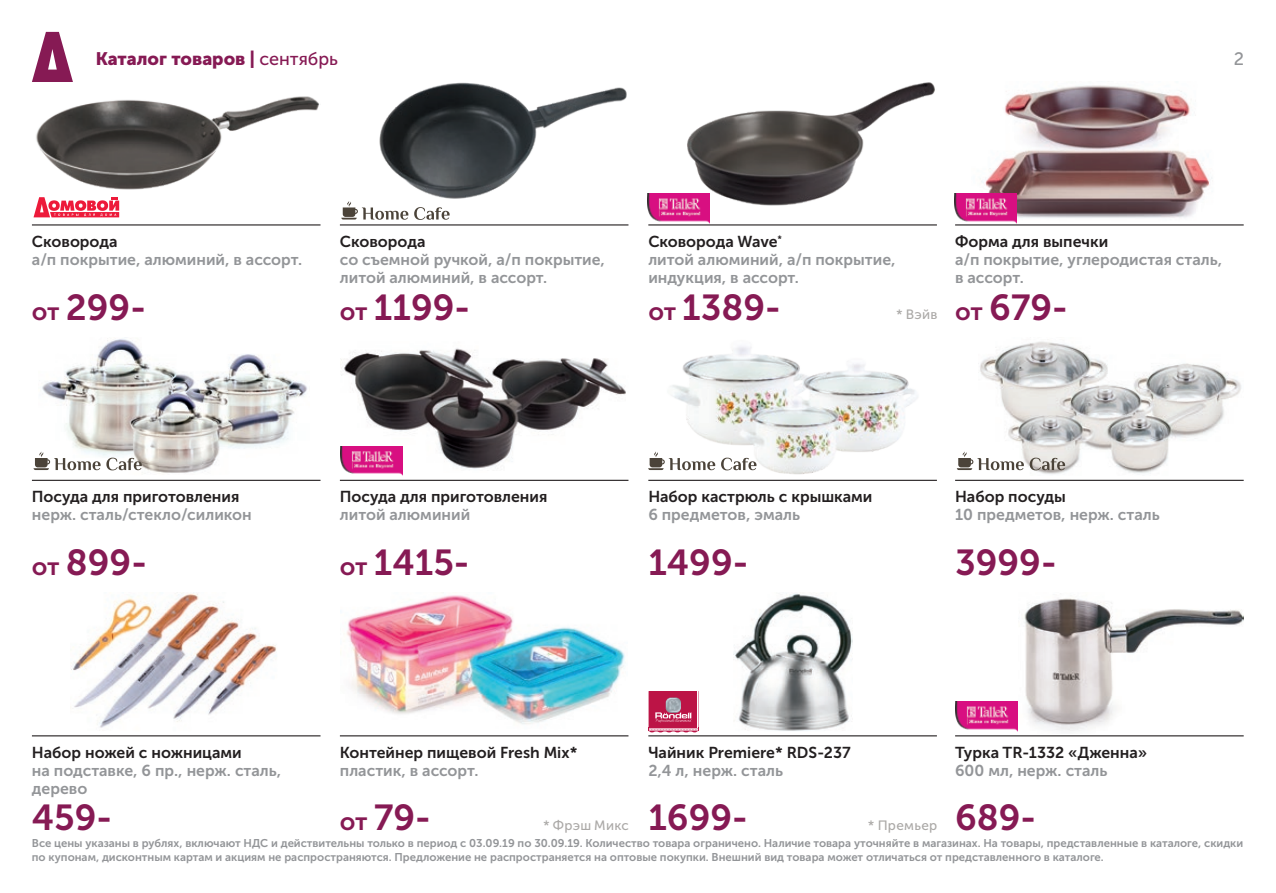
<style>
.page{position:relative;width:1276px;height:893px;background:#fff}
.page>*{position:absolute;margin:0;border:0;box-sizing:border-box;transform-origin:0 0}
.t1{font:36px "Museo Sans Cyrl 700";color:#861a54}
.t2{font:18px "Museo Sans Cyrl 900";color:#861a54}
.t3{font:18px "Museo Sans Cyrl 500";color:#939598}
.t4{font:15.75px/18px "Museo Sans Cyrl 700";color:#939598}
.t5{font:15.75px "Museo Sans Cyrl 700";color:#231f20}
.item_sub{font:13.5px "Museo Sans Cyrl 500";letter-spacing:.02em;color:#aba9a7}
.t6{font:11.25px/13.5px "Museo Sans Cyrl 700";color:#939598}
.s1{font-family:"Museo Sans Cyrl 500"}
.s2{font-size:24.75px}
</style>
<div class="page">
<svg style="left:32px;top:32px;width:41px;height:50px"></svg>
<img style="left:1024px;top:598px;width:219px;height:133px">
<img style="left:733px;top:593px;width:119px;height:138px">
<img style="left:71px;top:593px;width:206px;height:135px">
<img style="left:979px;top:341px;width:262px;height:133px">
<img style="left:38px;top:339px;width:269px;height:134px">
<img style="left:971px;top:85px;width:251px;height:141px">
<img style="left:685px;top:82px;width:250px;height:125px">
<img style="left:379px;top:82px;width:248px;height:117px">
<img style="left:36px;top:96px;width:283px;height:94px">
<hr style="left:955px;top:224px;width:288px;height:1px;background:#231f20">
<hr style="left:955px;top:480px;width:288px;height:1px;background:#231f20">
<hr style="left:955px;top:735px;width:288px;height:1px;background:#231f20">
<hr style="left:648px;top:224px;width:289px;height:1px;background:#231f20">
<img style="left:671px;top:346px;width:247px;height:129px">
<hr style="left:648px;top:480px;width:289px;height:1px;background:#231f20">
<hr style="left:648px;top:735px;width:289px;height:1px;background:#231f20">
<hr style="left:340px;top:224px;width:288px;height:1px;background:#231f20">
<img style="left:341px;top:348px;width:285px;height:124px">
<hr style="left:340px;top:480px;width:288px;height:1px;background:#231f20">
<img style="left:346px;top:595px;width:279px;height:129px">
<hr style="left:340px;top:735px;width:288px;height:1px;background:#231f20">
<hr style="left:32px;top:224px;width:288px;height:1px;background:#231f20">
<hr style="left:32px;top:480px;width:288px;height:1px;background:#231f20">
<hr style="left:32px;top:735px;width:288px;height:1px;background:#231f20">
<svg style="left:34px;top:197px;width:85px;height:20px"></svg>
<svg style="left:341px;top:201px;width:108px;height:19px"></svg>
<img style="left:647px;top:194px;width:62px;height:29px">
<img style="left:954px;top:194px;width:62px;height:30px">
<img style="left:340px;top:446px;width:62px;height:29px">
<img style="left:955px;top:702px;width:62px;height:29px">
<svg style="left:539px;top:735px;width:90px;height:2px"></svg>
<svg style="left:34px;top:452px;width:108px;height:18px"></svg>
<svg style="left:648px;top:452px;width:108px;height:18px"></svg>
<svg style="left:957px;top:452px;width:108px;height:18px"></svg>
<svg style="left:648px;top:691px;width:51px;height:41px;background:#c3466d"></svg>
<h2 class="t2" style="left:96px;top:49px;width:244px">Каталог товаров | <span class="s1">сентябрь</span></h2>
<h2 class="t3" style="left:1233px;top:49px;width:12px">2</h2>
<p class="t5" style="left:32px;top:233px;width:87px">Cковорода</p>
<p class="t4" style="left:32px;top:250px;width:272px">а/п покрытие, алюминий, в ассорт.</p>
<p class="t1" style="left:32px;top:287px;width:115px"><span class="s2">от</span> 299-</p>
<p class="t5" style="left:340px;top:233px;width:87px">Сковорода</p>
<p class="t4" style="left:340px;top:250px;width:267px">со съемной ручкой, а/п покрытие, литой алюминий, в ассорт.</p>
<p class="t1" style="left:340px;top:287px;width:132px"><span class="s2">от</span> 1199-</p>
<p class="t5" style="left:648px;top:233px;width:135px">Сковорода Wave<sup>*</sup></p>
<p class="t4" style="left:648px;top:250px;width:249px">литой алюминий, а/п покрытие,</p>
<p class="t4" style="left:648px;top:268px;width:152px">индукция, в ассорт.</p>
<p class="t1" style="left:648px;top:287px;width:134px"><span class="s2">от</span> 1389-</p>
<p class="item_sub" style="left:896px;top:307px;width:43px">* Вэйв</p>
<p class="t5" style="left:955px;top:233px;width:155px">Форма для выпечки</p>
<p class="t4" style="left:955px;top:250px;width:269px">а/п покрытие, углеродистая сталь,</p>
<p class="t4" style="left:955px;top:268px;width:70px">в ассорт.</p>
<p class="t1" style="left:955px;top:287px;width:114px"><span class="s2">от</span> 679-</p>
<p class="t5" style="left:32px;top:488px;width:209px">Посуда для приготовления</p>
<p class="t4" style="left:32px;top:506px;width:221px">нерж. сталь/стекло/силикон</p>
<p class="t1" style="left:32px;top:542px;width:116px"><span class="s2">от</span> 899-</p>
<p class="t5" style="left:340px;top:488px;width:209px">Посуда для приготовления</p>
<p class="t4" style="left:340px;top:506px;width:132px">литой алюминий</p>
<p class="t1" style="left:340px;top:542px;width:131px"><span class="s2">от</span> 1415-</p>
<p class="t5" style="left:648px;top:488px;width:226px">Набор кастрюль с крышками</p>
<p class="t4" style="left:648px;top:506px;width:153px">6 предметов, эмаль</p>
<p class="t1" style="left:648px;top:542px;width:101px">1499-</p>
<p class="t5" style="left:955px;top:488px;width:112px">Набор посуды</p>
<p class="t4" style="left:955px;top:506px;width:206px">10 предметов, нерж. сталь</p>
<p class="t1" style="left:955px;top:542px;width:103px">3999-</p>
<p class="t5" style="left:32px;top:743px;width:211px">Набор ножей с ножницами</p>
<p class="t4" style="left:32px;top:761px;width:251px">на подставке, 6 пр., нерж. сталь,</p>
<p class="t4" style="left:32px;top:779px;width:57px">дерево</p>
<p class="t1" style="left:32px;top:798px;width:82px">459-</p>
<p class="t5" style="left:340px;top:743px;width:239px">Контейнер пищевой Fresh Mix*</p>
<p class="t4" style="left:340px;top:761px;width:140px">пластик, в ассорт.</p>
<p class="t5" style="left:648px;top:743px;width:204px">Чайник Premiere* RDS-237</p>
<p class="t4" style="left:648px;top:761px;width:136px">2,4 л, нерж. сталь</p>
<p class="t5" style="left:955px;top:743px;width:194px">Турка TR-1332 «Дженна»</p>
<p class="t4" style="left:955px;top:761px;width:154px">600 мл, нерж. сталь</p>
<p class="t1" style="left:340px;top:798px;width:92px"><span class="s2">от</span> 79-</p>
<p class="t1" style="left:648px;top:798px;width:101px">1699-</p>
<p class="item_sub" style="left:543px;top:818px;width:87px">* Фрэш Микс</p>
<p class="item_sub" style="left:868px;top:818px;width:71px">* Премьер</p>
<p class="t1" style="left:955px;top:798px;width:82px">689-</p>
<p class="t6" style="left:32px;top:837px;width:1213px">Все цены указаны в рублях, включают НДС и действительны только в период с 03.09.19 по 30.09.19. Количество товара ограничено. Наличие товара уточняйте в магазинах. На товары, представленные в каталоге, скидки по купонам, дисконтным картам и акциям не распространяются. Предложение не распространяется на оптовые покупки. Внешний вид товара может отличаться от представленного в каталоге.</p>
</div>
